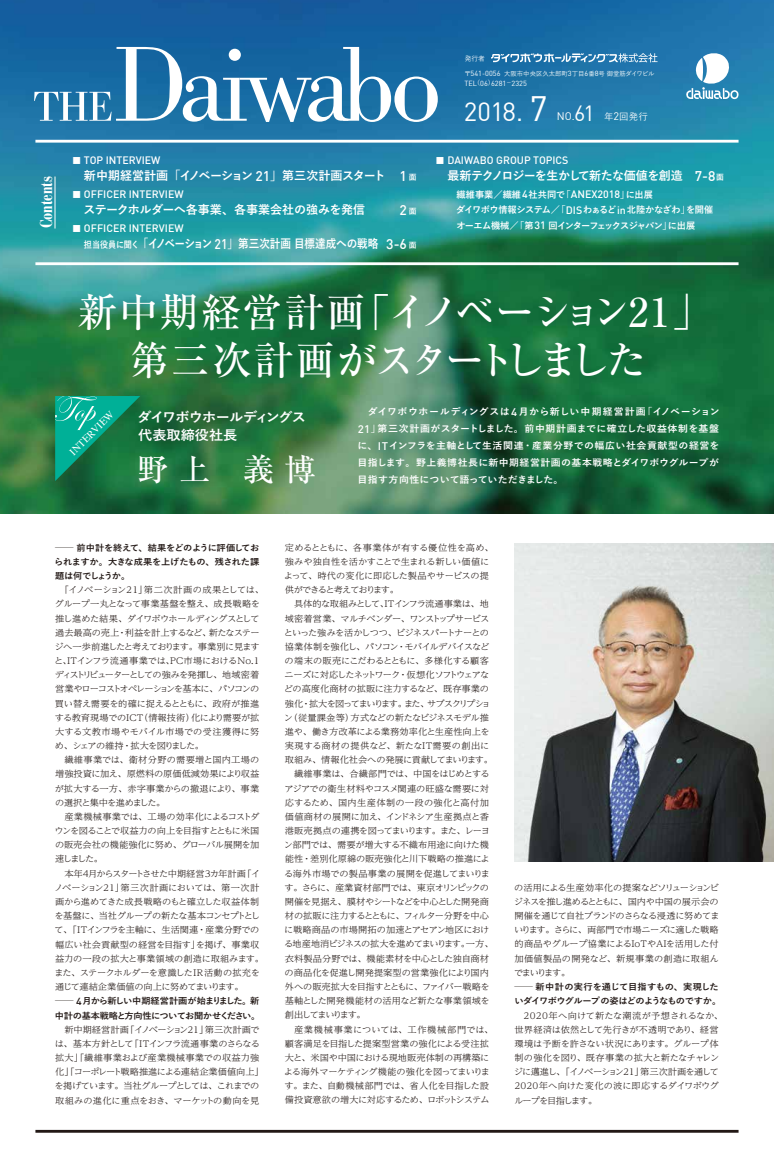
<style>
.page{position:relative;width:774px;height:1154px;background:#fff}
.page>*{position:absolute;margin:0;border:0;box-sizing:border-box;transform-origin:0 0}
.t1{font:500 39.7px/48.2px "Ryumin Pro";letter-spacing:-.025em;color:#fff;text-align:center}
.t2{font:500 31.2px "Ryumin Pro";color:#fff}
.t3{font:25.9px "DIN";color:#fff}
.t4{font:500 condensed 17px "Bodoni BE";color:#fff}
.t5{font:500 13.9px "DIN";color:#fff}
.t6{font:700 13.5px/18.4px "Yu Go";letter-spacing:-.045em;color:#fff;scale:1.05 1}
.t7{font:700 12px "Yu Go";letter-spacing:-.02em;color:#fff}
.t8{font:700 12px "Yu Go";letter-spacing:-.02em;color:#fff;scale:.88 1}
.t9{font:700 12px "Yu Go";letter-spacing:-.05em;color:#fff}
.t10{font:10.8px "DIN";color:#fff}
.t11{font:500 10.6px "DIN";color:#fff}
.t12{font:10.3px "Times";color:#fff}
.t13{font:700 9.4px/17px "Yu Go";letter-spacing:.015em;color:#fff;text-align:justify;scale:1.05 1}
.t14{font:500 9.4px "Yu Go";color:#fff}
.t15{font:700 9.2px/15.6px "Yu Go";letter-spacing:-.035em;color:#fff}
.t16{font:700 9.2px "Yu Go";letter-spacing:-.08em;color:#fff}
.t17{font:300 8.8px/14.2px "UD Reimin Pro";letter-spacing:-.04em;color:#221815;scale:1.05 1}
.t18{font:700 8.8px/14.2px "Yu Go";letter-spacing:-.045em;color:#221815;scale:2.11 1}
.t19{font:7.3px "DIN";color:#fff}
.t20{font:500 6.8px "Yu Go";color:#fff}
.t21{font:500 6.4px "Yu Go";color:#fff}
.s1{font-family:"Yu Go";font-weight:700;font-size:9.2px}
.s2{font-family:"DIN";font-weight:500;font-size:13.9px}
.s3{font-size:7.8px}
.s4{font-family:"Yu Go";font-weight:700;font-size:7.8px}
.s5{font-size:9.2px}
.s6{font-size:34.6px}
.s7{font-size:21.6px}
.s8{font-family:"DIN";font-weight:400;font-size:10.8px}
.s9{font-family:"DIN";font-weight:400;font-size:7.3px}
.s10{font-family:"Yu Go";font-weight:500;font-size:6.4px}
.s11{font-family:"DIN";font-weight:500;font-size:10.6px}
.s12{font-family:"DIN";font-weight:500;font-size:10.8px}
.s13{font-family:"DIN";font-weight:500;font-size:10.1px}
</style>
<div class="page">
<img style="left:0;top:0;width:774px;height:513px">
<img style="left:514px;top:543px;width:260px;height:318px">
<svg style="left:491px;top:53px;width:166px;height:9px"></svg>
<svg style="left:686px;top:52px;width:53px;height:47px"></svg>
<hr style="left:35px;top:1130px;width:703px;height:2px;background:#221815">
<svg style="left:34px;top:47px;width:404px;height:75px"></svg>
<hr style="left:35px;top:140px;width:703px;height:3px;background:#fff">
<hr style="left:35px;top:262px;width:703px;height:3px;background:#fff">
<hr style="left:54px;top:176px;width:2px;height:52px;background:#fff">
<svg style="left:55px;top:396px;width:85px;height:85px;background:#12926c"></svg>
<h3 class="t4" style="left:37px;top:228px;width:54px;rotate:-90deg">Contents</h3>
<p class="t11" style="left:72px;top:153px;width:90px"><span class="s1">■</span> TOP INTERVIEW</p>
<h3 class="t7" style="left:84px;top:169px;width:334px">新中期経営計画「イノベーション <span class="s2">21</span>」第三次計画スタート <span class="s2">1</span> <span class="s3">面</span></h3>
<p class="t11" style="left:72px;top:187px;width:113px"><span class="s1">■</span> OFFICER INTERVIEW</p>
<h3 class="t7" style="left:83px;top:203px;width:283px">ステークホルダーへ各事業、各事業会社の強みを発信</h3>
<h3 class="t5" style="left:400px;top:201px;width:19px">2<span class="s4">面</span></h3>
<p class="t11" style="left:72px;top:221px;width:113px"><span class="s1">■</span> OFFICER INTERVIEW</p>
<h3 class="t8" style="left:84px;top:237px;width:380px"><span class="s5">担当役員に聞く</span>「イノベーション <span class="s2">21</span>」第三次計画目標達成への戦略 <span class="s2">3-6</span> <span class="s3">面</span></h3>
<p class="t20" style="left:465px;top:52px;width:22px">発行者</p>
<h3 class="t3" style="left:464px;top:95px;width:85px">2018. <span class="s6">7</span></h3>
<p class="t10" style="left:557px;top:110px;width:39px">NO.<span class="s7">61</span></p>
<p class="t14" style="left:604px;top:108px;width:45px">年<span class="s8">2</span>回発行</p>
<p class="t21" style="left:464px;top:67px;width:192px">〒<span class="s9">541-0056</span> 大阪市中央区久太郎町<span class="s9">3</span>丁目<span class="s9">6</span>番<span class="s9">8</span>号御堂筋ダイワビル</p>
<p class="t19" style="left:464px;top:79px;width:64px">TEL<span class="s10">（</span>06<span class="s10">）</span>6281<span class="s10">－</span>2325</p>
<p class="t11" style="left:436px;top:153px;width:134px"><span class="s1">■</span> DAIWABO GROUP TOPICS</p>
<h3 class="t9" style="left:447px;top:169px;width:278px">最新テクノロジーを生かして新たな価値を創造 <span class="s2">7-8</span><span class="s3">面</span></h3>
<p class="t15" style="left:436px;top:187px;width:279px">　　繊維事業／繊維<span class="s11">4</span>社共同で「<span class="s11">ANEX2018</span>」に出展<br>　　ダイワボウ情報システム／「<span class="s11">DIS</span>わぁるど<span class="s11">in</span>北陸かなざわ」を開催</p>
<p class="t16" style="left:436px;top:220px;width:261px">　　オーエム機械／「第 <span class="s11">31</span> 回インターフェックスジャパン」に出展</p>
<h1 class="t1" style="left:78px;top:285px;width:635px">新中期経営計画「イノベーション21」第三次計画がスタートしました</h1>
<p class="t12" style="left:65px;top:446px;width:59px;rotate:-45deg">INTERVIEW</p>
<h3 class="t6" style="left:138px;top:408px;width:162px">ダイワボウホールディングス代表取締役社長</h3>
<h2 class="t2" style="left:137px;top:444px;width:180px">野上 義博</h2>
<p class="t13" style="left:357px;top:404px;width:346px">　ダイワボウホールディングスは<span class="s12">4</span>月から新しい中期経営計画「イノベーション<span class="s12">21</span>」第三次計画がスタートしました。前中期計画までに確立した収益体制を基盤に、<span class="s12">IT</span>インフラを主軸として生活関連・産業分野での幅広い社会貢献型の経営を目指します。野上義博社長に新中期経営計画の基本戦略とダイワボウグループが目指す方向性について語っていただきました。</p>
<p class="t18" style="left:54px;top:540px;width:99px;text-align:justify">─ 前中計を終えて、結果をどのように評価しておられますか。大きな成果を上げたもの、残された課題は何でしょうか。</p>
<p class="t17" style="left:54px;top:582px;width:201px">　「イノベーション２１」第二次計画の成果としては、グループ一丸となって事業基盤を整え、成長戦略を推し進めた結果、ダイワボウホールディングスとして過去最高の売上・利益を計上するなど、新たなステージへ一歩前進したと考えております。事業別に見ますと、ＩＴインフラ流通事業では、ＰＣ市場におけるNo.1ディストリビューターとしての強みを発揮し、地域密着営業やローコストオペレーションを基本に、パソコンの買い替え需要を的確に捉えるとともに、政府が推進する教育現場でのＩＣＴ（情報技術）化により需要が拡大する文教市場やモバイル市場での受注獲得に努め、シェアの維持・拡大を図りました。<br>　繊維事業では、衛材分野の需要増と国内工場の増強投資に加え、原燃料の原価低減効果により収益が拡大する一方、赤字事業からの撤退により、事業の選択と集中を進めました。<br>　産業機械事業では、工場の効率化によるコストダウンを図ることで収益力の向上を目指すとともに米国の販売会社の機能強化に努め、グローバル展開を加速しました。<br>　本年４月からスタートさせた中期経営３カ年計画「イノベーション２１」第三次計画においては、第一次計画から進めてきた成長戦略のもと確立した収益体制を基盤に、当社グループの新たな基本コンセプトとして、「ＩＴインフラを主軸に、生活関連・産業分野での幅広い社会貢献型の経営を目指す」を掲げ、事業収益力の一段の拡大と事業領域の創造に取組みます。また、ステークホルダーを意識したIR活動の拡充を通じて連結企業価値の向上に努めてまいります。</p>
<p class="t18" style="left:55px;top:994px;width:99px">─ <span class="s13">4</span>月から新しい中期経営計画が始まりました。新中計の基本戦略と方向性についてお聞かせください。</p>
<p class="t17" style="left:54px;top:1022px;width:201px">　新中期経営計画「イノベーション２１」第三次計画では、基本方針として「ＩＴインフラ流通事業のさらなる拡大」「繊維事業および産業機械事業での収益力強化」「コーポレート戦略推進による連結企業価値向上」を掲げています。当社グループとしては、これまでの取組みの進化に重点をおき、マーケットの動向を見</p>
<p class="t17" style="left:284px;top:540px;width:201px">定めるとともに、各事業体が有する優位性を高め、強みや独自性を活かすことで生まれる新しい価値によって、時代の変化に即応した製品やサービスの提供ができると考えております。<br>　具体的な取組みとして、ＩＴインフラ流通事業は、地域密着営業、マルチベンダー、ワンストップサービスといった強みを活かしつつ、ビジネスパートナーとの協業体制を強化し、パソコン・モバイルデバイスなどの端末の販売にこだわるとともに、多様化する顧客ニーズに対応したネットワーク・仮想化ソフトウェアなどの高度化商材の拡販に注力するなど、既存事業の強化・拡大を図ってまいります。また、サブスクリプション（従量課金等）方式などの新たなビジネスモデル推進や、働き方改革による業務効率化と生産性向上を実現する商材の提供など、新たなＩＴ需要の創出に取組み、情報化社会への発展に貢献してまいります。　繊維事業は、合繊部門では、中国をはじめとするアジアでの衛生材料やコスメ関連の旺盛な需要に対応するため、国内生産体制の一段の強化と高付加価値商材の展開に加え、インドネシア生産拠点と香港販売拠点の連携を図ってまいります。また、レーヨン部門では、需要が増大する不織布用途に向けた機能性・差別化原綿の販売強化と川下戦略の推進による海外市場での製品事業の展開を促進してまいります。さらに、産業資材部門では、東京オリンピックの開催を見据え、膜材やシートなどを中心とした開発商材の拡販に注力するとともに、フィルター分野を中心に戦略商品の市場開拓の加速とアセアン地区における地産地消ビジネスの拡大を進めてまいります。一方、衣料製品分野では、機能素材を中心とした独自商材の商品化を促進し開発提案型の営業強化により国内外への販売拡大を目指すとともに、ファイバー戦略を基軸とした開発機能材の活用など新たな事業領域を創出してまいります。<br>　産業機械事業については、工作機械部門では、顧客満足を目指した提案型営業の強化による受注拡大と、米国や中国における現地販売体制の再構築による海外マーケティング機能の強化を図ってまいります。また、自動機械部門では、省人化を目指した設備投資意欲の増大に対応するため、ロボットシステム</p>
<p class="t17" style="left:514px;top:880px;width:197px;text-align:justify">の活用による生産効率化の提案などソリューションビジネスを推し進めるとともに、国内や中国の展示会の開催を通じて自社ブランドのさらなる浸透に努めてまいります。さらに、両部門で市場ニーズに適した戦略的商品やグループ協業によるＩｏＴやＡＩを活用した付加価値製品の開発など、新規事業の創造に取組んでまいります。</p>
<p class="t18" style="left:514px;top:980px;width:100px">─新中計の実行を通じて目指すもの、実現したいダイワボウグループの姿はどのようなものですか。</p>
<p class="t17" style="left:513px;top:1007px;width:202px">　２０２０年へ向けて新たな潮流が予想されるなか、世界経済は依然として先行きが不透明であり、経営環境は予断を許さない状況にあります。グループ体制の強化を図り、既存事業の拡大と新たなチャレンジに邁進し、「イノベーション２１」第三次計画を通して<br>２０２０年へ向けた変化の波に即応するダイワボウグループを目指します。</p>
</div>
